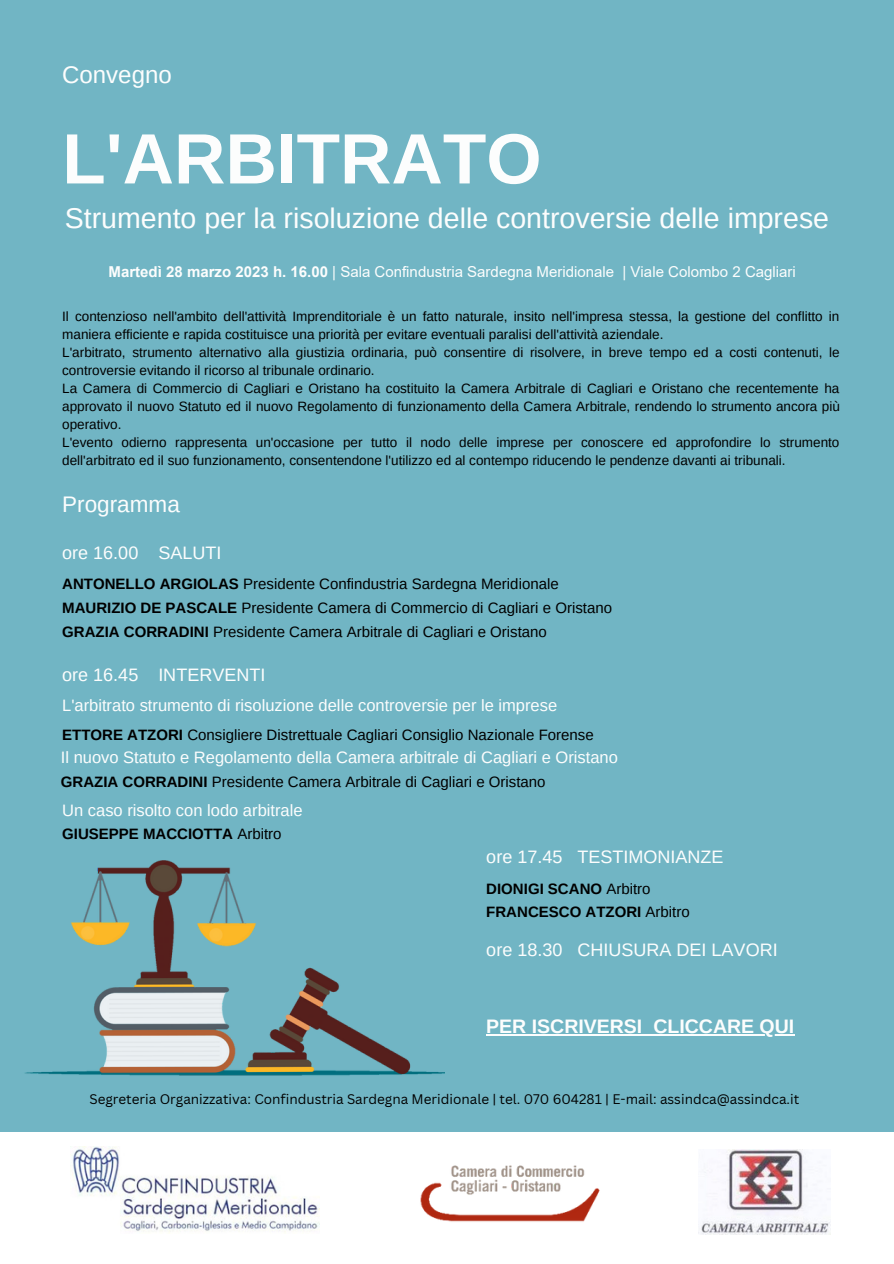
<style>
.page{position:relative;width:894px;height:1264px;background:#fff}
.page>*{position:absolute;margin:0;border:0;box-sizing:border-box;transform-origin:0 0}
.t1{font:700 71.1px "Arimo";color:#fcfdfd}
.t2{font:28.5px "Arimo";color:#fcfdfd}
.t3{font:24px "Arimo";color:#fcfdfd}
.t4{font:22.5px "Arimo";color:#fcfdfd}
.t5{font:700 19.5px "Arimo";color:#fcfdfd}
.t6{font:18px "Arimo";color:#fcfdfd}
.t7{font:16.5px "Arimo";color:#fcfdfd}
.t8{font:15px/23.9px "Arimo";color:#000}
.t9{font:15px "Arial";color:#fcfdfd}
.t10{font:700 15px/22.4px "Arimo";color:#000}
.t11{font:13.5px/18px "Arimo";color:#000}
.t12{font:13.5px "Canva Sans";color:#000}
.s1{font-weight:700}
.s2{font-weight:400}
</style>
<div class="page">
<img style="left:70px;top:1146px;width:249px;height:87px">
<div style="left:0;top:0;width:893px;height:1131px;background:#71b5c4"></div>
<img style="left:25px;top:860px;width:419px;height:216px">
<img style="left:420px;top:1165px;width:180px;height:57px">
<img style="left:698px;top:1149px;width:132px;height:85px">
<hr style="left:486px;top:1034px;width:156px;height:1px;background:#fcfdfd">
<hr style="left:653px;top:1034px;width:141px;height:1px;background:#fcfdfd">
<h3 class="t3" style="left:62px;top:61px;width:111px">Convegno</h3>
<h1 class="t1" style="left:62px;top:119px;width:480px">L'ARBITRATO</h1>
<h2 class="t2" style="left:65px;top:202px;width:765px">Strumento per la risoluzione delle controversie delle imprese</h2>
<p class="t9" style="left:108px;top:261px;width:688px"><span class="s1">Martedì 28 marzo 2023 h. 16.00</span> | Sala Confindustria Sardegna Meridionale | Viale Colombo 2 Cagliari</p>
<p class="t11" style="left:62px;top:307px;width:779px">Il contenzioso nell'ambito dell'attività Imprenditoriale è un fatto naturale, insito nell'impresa stessa, la gestione del conflitto in maniera efficiente e rapida costituisce una priorità per evitare eventuali paralisi dell'attività aziendale.<br>L'arbitrato, strumento alternativo alla giustizia ordinaria, può consentire di risolvere, in breve tempo ed a costi contenuti, le controversie evitando il ricorso al tribunale ordinario.<br>La Camera di Commercio di Cagliari e Oristano ha costituito la Camera Arbitrale di Cagliari e Oristano che recentemente ha approvato il nuovo Statuto ed il nuovo Regolamento di funzionamento della Camera Arbitrale, rendendo lo strumento ancora più operativo.<br>L'evento odierno rappresenta un'occasione per tutto il nodo delle imprese per conoscere ed approfondire lo strumento dell'arbitrato ed il suo funzionamento, consentendone l'utilizzo ed al contempo riducendo le pendenze davanti ai tribunali.</p>
<h3 class="t4" style="left:62px;top:491px;width:119px">Programma</h3>
<h3 class="t6" style="left:62px;top:543px;width:161px">ore 16.00 SALUTI</h3>
<p class="t8" style="left:62px;top:572px;width:551px"><span class="s1">ANTONELLO ARGIOLAS</span> Presidente Confindustria Sardegna Meridionale<br><span class="s1">MAURIZIO DE PASCALE</span> Presidente Camera di Commercio di Cagliari e Oristano<br><span class="s1">GRAZIA CORRADINI</span> Presidente Camera Arbitrale di Cagliari e Oristano</p>
<h3 class="t6" style="left:62px;top:664px;width:205px">ore 16.45 INTERVENTI</h3>
<p class="t7" style="left:62px;top:696px;width:496px">L'arbitrato strumento di risoluzione delle controversie per le imprese</p>
<p class="t8" style="left:62px;top:722px;width:533px"><span class="s1">ETTORE ATZORI</span> Consigliere Distrettuale Cagliari Consiglio Nazionale Forense</p>
<p class="t7" style="left:61px;top:748px;width:558px">Il nuovo Statuto e Regolamento della Camera arbitrale di Cagliari e Oristano</p>
<p class="t8" style="left:61px;top:770px;width:486px"><span class="s1">GRAZIA CORRADINI</span> Presidente Camera Arbitrale di Cagliari e Oristano</p>
<p class="t7" style="left:62px;top:800px;width:242px">Un caso risolto con lodo arbitrale</p>
<p class="t10" style="left:62px;top:823px;width:221px">GIUSEPPE MACCIOTTA <span class="s2">Arbitro</span></p>
<h3 class="t6" style="left:486px;top:846px;width:239px">ore 17.45 TESTIMONIANZE</h3>
<p class="t10" style="left:486px;top:878px;width:205px">DIONIGI SCANO <span class="s2">Arbitro<br></span>FRANCESCO ATZORI <span class="s2">Arbitro</span></p>
<h3 class="t6" style="left:486px;top:939px;width:293px">ore 18.30 CHIUSURA DEI LAVORI</h3>
<h3 class="t5" style="left:486px;top:1015px;width:309px">PER ISCRIVERSI CLICCARE QUI</h3>
<p class="t12" style="left:89px;top:1089px;width:711px">Segreteria Organizzativa: Confindustria Sardegna Meridionale | tel. 070 604281 | E-mail: assindca@assindca.it</p>
</div>
